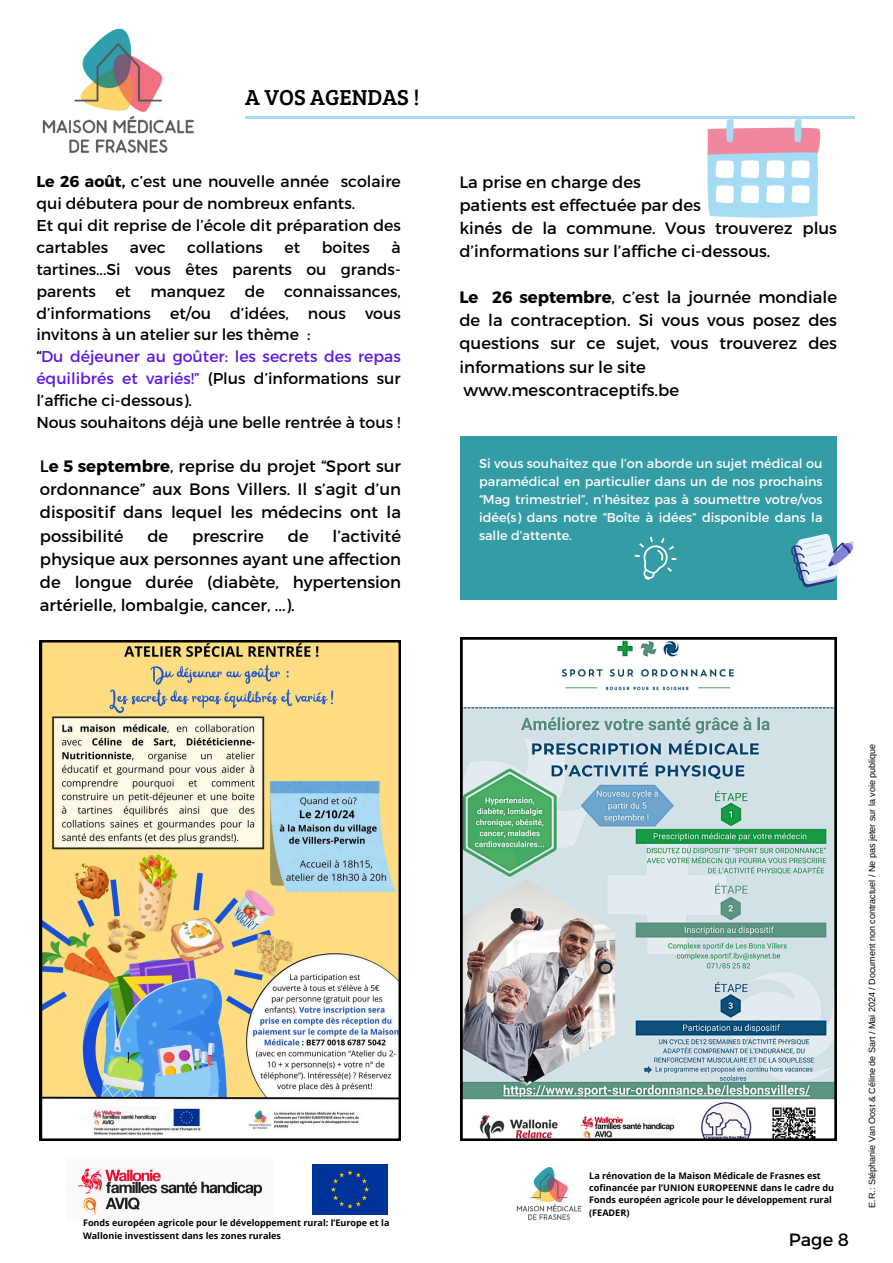
<style>
.page{position:relative;width:893px;height:1263px;background:#fff}
.page>*{position:absolute;margin:0;border:0;box-sizing:border-box;transform-origin:0 0}
.t1{font:22.42px "Bree Serif";color:#010004}
.t2{font:17.77px "Montserrat";color:#010004}
.t3{font:16.5px/23.1px "Montserrat";color:#000;text-align:justify}
.t4{font:15.75px/21.9px "Montserrat";color:#010004}
.t5{font:12.83px/17.9px "Montserrat";color:#fff;text-align:justify}
.t6{font:700 9.07px/12.3px "Open Sans";color:#000}
.t7{font:9px "Arimo";color:#010101}
.s1{font-weight:700}
.s2{color:#5e17eb}
.s3{color:#000}
</style>
<div class="page">
<svg style="left:707px;top:119px;width:114px;height:99px"></svg>
<hr style="left:245px;top:116px;width:609px;height:3px;background:#a6dbf4">
<img style="left:42px;top:28px;width:152px;height:125px">
<div style="left:312px;top:1164px;width:75px;height:50px;background:#039"></div>
<img style="left:77px;top:1168px;width:186px;height:48px">
<img style="left:516px;top:1167px;width:66px;height:53px">
<svg style="left:460px;top:637px;width:376px;height:503px"></svg>
<div style="left:460px;top:436px;width:377px;height:164px;background:#349ca5"></div>
<svg style="left:791px;top:534px;width:63px;height:53px"></svg>
<svg style="left:634px;top:536px;width:43px;height:44px"></svg>
<img style="left:40px;top:640px;width:361px;height:501px">
<h2 class="t1" style="left:245px;top:81px;width:176px">A VOS AGENDAS !</h2>
<p class="t4" style="left:36px;top:170px;width:366px"><span class="s1">Le 26 août,</span> c’est une nouvelle année scolaire qui débutera pour de nombreux enfants.<br>Et qui dit reprise de l’école dit préparation des cartables</p>
<p class="t4" style="left:36px;top:235px;width:366px;text-indent:355px">à tartines...Si vous êtes parents ou grands&shy;parents et manquez de connaissances, d’informations et/ou d’idées, nous vous invitons à un atelier sur les thème :<br>“<span class="s2">Du déjeuner au goûter: les secrets des repas équilibrés et variés!”</span> <span class="s3">(Plus d’informations sur l’affiche ci-dessous).<br>Nous souhaitons déjà une belle rentrée à tous !</span></p>
<p class="t3" style="left:40px;top:454px;width:362px">L<span class="s1">e 5 septembre</span>, reprise du projet “Sport sur ordonnance” aux Bons Villers. Il s’agit d’un dispositif dans lequel les médecins ont la possibilité</p>
<p class="t4" style="left:130px;top:235px;width:37px">avec</p>
<p class="t4" style="left:187px;top:235px;width:77px">collations</p>
<p class="t4" style="left:284px;top:235px;width:17px">et</p>
<p class="t4" style="left:322px;top:235px;width:50px">boites</p>
<p class="t3" style="left:40px;top:523px;width:362px;text-indent:292px">l’activité physique aux personnes ayant une affection de longue durée (diabète, hypertension artérielle, lombalgie, cancer, ...).</p>
<p class="t3" style="left:147px;top:523px;width:22px">de</p>
<p class="t3" style="left:192px;top:523px;width:73px">prescrire</p>
<p class="t3" style="left:288px;top:523px;width:22px">de</p>
<p class="t3" style="left:459px;top:170px;width:379px;text-align:left">La prise en charge des<br>patients est effectuée par des<br>kinés de la commune. Vous trouverez plus d’informations sur l’affiche ci-dessous.</p>
<p class="t3" style="left:459px;top:285px;width:379px;text-align:left"><span class="s1">Le 26 septembre</span>, c’est la journée mondiale de la contraception. Si vous vous posez des questions sur ce sujet, vous trouverez des informations sur le site www.mescontraceptifs.be</p>
<p class="t5" style="left:479px;top:454px;width:345px">Si vous souhaitez que l’on aborde un sujet médical ou paramédical en particulier dans un de nos prochains “Mag trimestriel”, n’hésitez pas à soumettre votre/vos idée(s) dans notre “Boîte à idées” disponible dans la salle d’attente.</p>
<p class="t6" style="left:83px;top:1217px;width:308px">Fonds européen agricole pour le développement rural: l’Europe et la<br>Wallonie investissent dans les zones rurales</p>
<h2 class="t6" style="left:589px;top:1169px;width:246px">La rénovation de la Maison Médicale de Frasnes est cofinancée par l’UNION EUROPEENNE dans le cadre du Fonds européen agricole pour le développement rural (FEADER)</h2>
<p class="t2" style="left:789px;top:1228px;width:61px">Page 8</p>
<p class="t7" style="left:867px;top:1208px;width:465px;rotate:-90deg">E.R.: Stéphanie Van Oost &amp; Céline de Sart / Mai 2024 / Document non contractuel / Ne pas jeter sur la voie publique</p>
</div>
